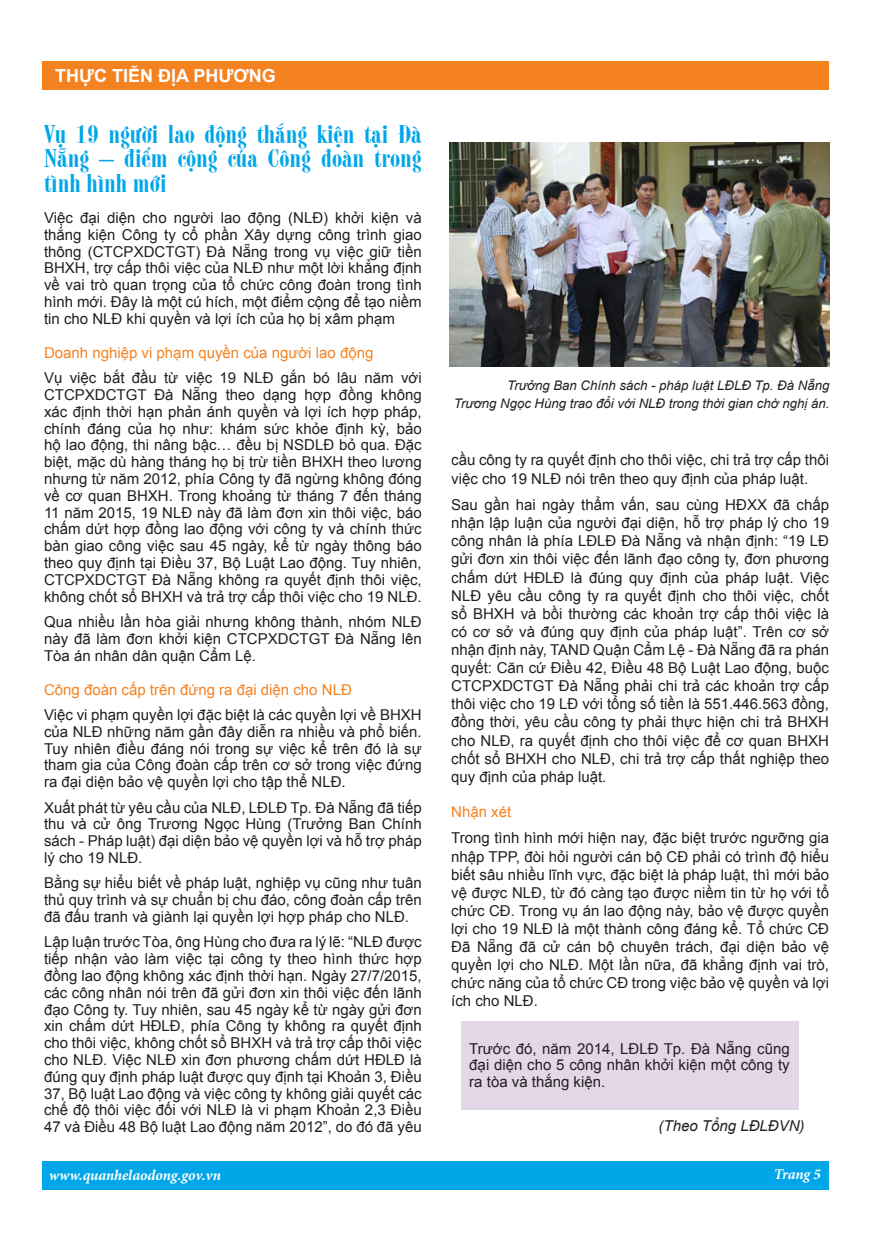
<style>
.page{position:relative;width:872px;height:1255px;background:#fff}
.page>*{position:absolute;margin:0;border:0;box-sizing:border-box;transform-origin:0 0}
.Tit{font:24px/24.3px "UVN Mot Moi";color:#00a6e8;text-align:justify;scale:1.25 1}
.t1{font:700 18px "Arial";color:#fff}
.noi_dung{font:15px/16.8px "Arial";color:#231f20;text-align:justify}
.tit1{font:15px "Arial";color:#f58220}
.t2{font:italic 700 15px "Minion Pro";letter-spacing:-.005em;color:#fff}
.noi_dung-2{font:italic 15px "Arial";color:#231f20}
.noi_dung-3{font:italic 13.2px/17.2px "Arial";color:#231f20;text-align:right}
</style>
<div class="page">
<div style="left:43px;top:61px;width:786px;height:29px;background:#f58220"></div>
<div style="left:43px;top:1161px;width:786px;height:28px;background:#00a6e8"></div>
<img style="left:449px;top:142px;width:380px;height:224px">
<div style="left:461px;top:1021px;width:337px;height:88px;background:#e3d6e7"></div>
<p class="t1" style="left:55px;top:64px;width:222px">THỰC TIỄN ĐỊA PHƯƠNG</p>
<p class="Tit" style="left:44px;top:121px;width:304px">Vụ 19 người lao động thắng kiện tại Đà Nẵng – điểm cộng của Công đoàn trong tình hình mới</p>
<p class="noi_dung" style="left:44px;top:209px;width:379px;text-align:left">Việc đại diện cho người lao động (NLĐ) khởi kiện và thắng kiện Công ty cổ phần Xây dựng công trì nh giao thông (CTCPXDCTGT) Đà Nẵng trong vụ việc giữ tiền BHXH, trợ cấp thôi việc của NLĐ như một lời khẳng định về vai trò quan trọng củ a tổ chức công đoà n trong tì nh hì nh mới. Đây là một cú hích, một điểm cộng để tạo niềm tin cho NLĐ khi quyền và lợi ích của họ bị xâm phạm</p>
<p class="tit1" style="left:44px;top:342px;width:331px">Doanh nghiệp vi phạm quyền của người lao động</p>
<p class="noi_dung" style="left:44px;top:369px;width:379px">Vụ việc bắt đầu từ việc 19 NLĐ gắn bó lâu năm với CTCPXDCTGT Đà Nẵng theo dạng hợp đồng không xác định thời hạn phản ánh quyền và lợi ích hợp pháp, chính đáng của họ như: khám sức khỏe định kỳ, bảo hộ lao động, thi nâng bậc… đều bị NSDLĐ bỏ qua. Đặc biệt, mặc dù hàng tháng họ bị trừ tiền BHXH theo lương nhưng từ năm 2012, phía Công ty đã ngừng không đóng về cơ quan BHXH. Trong khoảng từ tháng 7 đến tháng 11 năm 2015, 19 NLĐ này đã làm đơn xin thôi việc, báo chấm dứt hợp đồng lao động với công ty và chính thức bàn giao công việc sau 45 ngày, kể từ ngày thông báo theo quy định tại Điều 37, Bộ Luật Lao động. Tuy nhiên, CTCPXDCTGT Đà Nẵng không ra quyết định thôi việc, không chốt sổ BHXH và trả trợ cấp thôi việc cho 19 NLĐ.</p>
<p class="noi_dung" style="left:44px;top:613px;width:379px">Qua nhiều lần hòa giải nhưng không thành, nhóm NLĐ này đã làm đơn khởi kiện CTCPXDCTGT Đà Nẵng lên Tòa án nhân dân quận Cẩm Lệ.</p>
<p class="tit1" style="left:44px;top:679px;width:309px">Công đoàn cấp trên đứng ra đại diện cho NLĐ</p>
<p class="noi_dung" style="left:44px;top:706px;width:379px">Việc vi phạm quyền lợi đặc biệt là các quyền lợi về BHXH của NLĐ những năm gần đây diễn ra nhiều và phổ biến.<br>Tuy nhiên điều đáng nói trong sự việc kể trên đó là sự tham gia của Công đoàn cấp trên cơ sở trong việc đứng ra đại diện bảo vệ quyền lợi cho tập thể NLĐ.</p>
<p class="noi_dung" style="left:44px;top:799px;width:379px">Xuất phát từ yêu cầu của NLĐ, LĐLĐ Tp. Đà Nẵng đã tiếp thu và cử ông Trương Ngọc Hùng (Trưởng Ban Chính sách - Pháp luật) đại diện bảo vệ quyền lợi và hỗ trợ pháp lý cho 19 NLĐ.</p>
<p class="noi_dung" style="left:44px;top:874px;width:379px">Bằng sự hiểu biết về pháp luật, nghiệp vụ cũng như tuân thủ quy trình và sự chuẩn bị chu đáo, công đoàn cấp trên đã đấu tranh và giành lại quyền lợi hợp pháp cho NLĐ.</p>
<p class="noi_dung" style="left:44px;top:933px;width:379px">Lập luận trước Tòa, ông Hùng cho đưa ra lý lẽ: “NLĐ được tiếp nhận vào làm việc tại công ty theo hình thức hợp đồng lao động không xác định thời hạn. Ngày 27/7/2015, các công nhân nói trên đã gửi đơn xin thôi việc đến lãnh đạo Công ty. Tuy nhiên, sau 45 ngày kể từ ngày gửi đơn xin chấm dứt HĐLĐ, phía Công ty không ra quyết định cho thôi việc, không chốt sổ BHXH và trả trợ cấp thôi việc cho NLĐ. Việc NLĐ xin đơn phương chấm dứt HĐLĐ là đúng quy định pháp luật được quy định tại Khoản 3, Điều 37, Bộ luật Lao động và việc công ty không giải quyết các chế độ thôi việc đối với NLĐ là vi phạm Khoản 2,3 Điều 47 và Điều 48 Bộ luật Lao động năm 2012”, do đó đã yêu</p>
<p class="t2" style="left:49px;top:1163px;width:174px">www.quanhelaodong.gov.vn</p>
<p class="noi_dung-3" style="left:454px;top:377px;width:377px">Trưởng Ban Chính sách - pháp luật LĐLĐ Tp. Đà Nẵng<br>Trương Ngọc Hùng trao đổi với NLĐ trong thời gian chờ nghị án.</p>
<p class="noi_dung" style="left:451px;top:451px;width:379px;line-height:18.1px">cầu công ty ra quyết định cho thôi việc, chi trả trợ cấp thôi việc cho 19 NLĐ nói trên theo quy định của pháp luật.</p>
<p class="noi_dung" style="left:451px;top:496px;width:379px;line-height:18.1px">Sau gần hai ngày thẩm vấn, sau cùng HĐXX đã chấp nhận lập luận của người đại diện, hỗ trợ pháp lý cho 19 công nhân là phía LĐLĐ Đà Nẵng và nhận định: “19 LĐ gửi đơn xin thôi việc đến lãnh đạo công ty, đơn phương chấm dứt HĐLĐ là đúng quy định của pháp luật. Việc NLĐ yêu cầu công ty ra quyết định cho thôi việc, chốt sổ BHXH và bồi thường các khoản trợ cấp thôi việc là có cơ sở và đúng quy định của pháp luật”. Trên cơ sở nhận định này, TAND Quận Cẩm Lệ - Đà Nẵng đã ra phán quyết: Căn cứ Điều 42, Điều 48 Bộ Luật Lao động, buộc CTCPXDCTGT Đà Nẵng phải chi trả các khoản trợ cấp thôi việc cho 19 LĐ với tổng số tiền là 551.446.563 đồng, đồng thời, yêu cầu công ty phải thực hiện chi trả BHXH cho NLĐ, ra quyết định cho thôi việc để cơ quan BHXH chốt sổ BHXH cho NLĐ, chi trả trợ cấp thất nghiệp theo quy định của pháp luật.</p>
<p class="tit1" style="left:451px;top:801px;width:62px">Nhận xét</p>
<p class="noi_dung" style="left:451px;top:829px;width:379px;line-height:18.1px">Trong tình hình mới hiện nay, đặc biệt trước ngưỡng gia nhập TPP, đòi hỏi người cán bộ CĐ phải có trình độ hiểu biết sâu nhiều lĩnh vực, đặc biệt là pháp luật, thì mới bảo vệ được NLĐ, từ đó càng tạo được niềm tin từ họ với tổ chức CĐ. Trong vụ án lao động này, bảo vệ được quyền lợi cho 19 NLĐ là một thành công đáng kể. Tổ chức CĐ Đã Nẵng đã cử cán bộ chuyên trách, đại diện bảo vệ quyền lợi cho NLĐ. Một lần nữa, đã khẳng định vai trò, chức năng của tổ chức CĐ trong việc bảo vệ quyền và lợi ích cho NLĐ.</p>
<p class="noi_dung" style="left:469px;top:1040px;width:322px">Trước đó, năm 2014, LĐLĐ Tp. Đà Nẵng cũng đại diện cho 5 công nhân khởi kiện một công ty ra tòa và thắng kiện.</p>
<p class="noi_dung-2" style="left:658px;top:1116px;width:147px">(Theo Tổng LĐLĐVN)</p>
<p class="t2" style="left:774px;top:1163px;width:49px">Trang 5</p>
</div>
